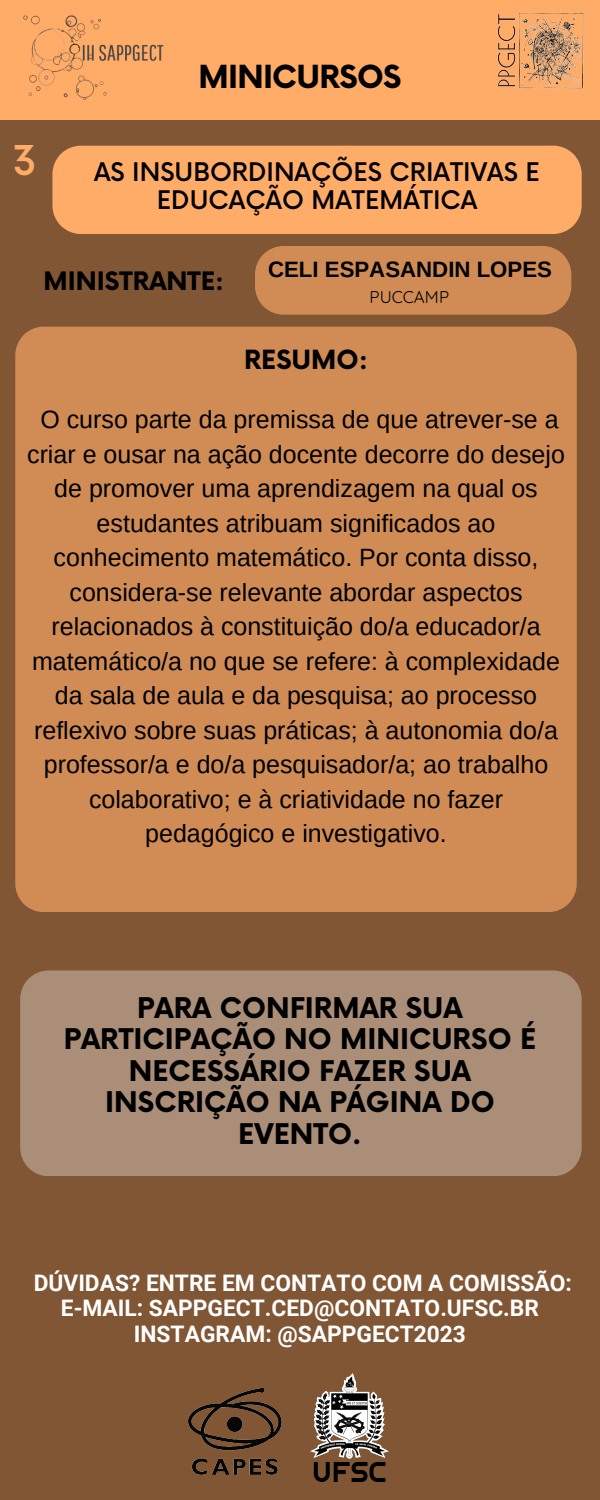
<style>
.page{position:relative;width:600px;height:1500px;background:#ffac68}
.page>*{position:absolute;margin:0;border:0;box-sizing:border-box;transform-origin:0 0}
.t1{font:500 40px "Now";color:#ffac68}
.t2{font:700 31px "Now";letter-spacing:-.025em;color:#000}
.t3{font:700 27.8px/31.5px "Now";color:#000;text-align:center}
.t4{font:700 25.8px "Now";color:#000}
.t5{font:25px/34.5px "Arimo";color:#000;text-align:center}
.t6{font:500 25px/28.5px "Now";color:#000;text-align:center}
.t7{font:700 24.8px "Now";color:#000}
.t8{font:700 22.8px "Roboto";color:#fff}
.t9{font:700 22.2px "Arimo";color:#000}
.t10{font:500 20.8px "Now";color:#000}
.t11{font:17px "Quicksand";color:#000}
</style>
<div class="page">
<svg style="left:155px;top:120px;width:282px;height:1px"></svg>
<div style="left:0;top:121px;width:600px;height:1379px;background:#805634"></div>
<img style="left:23px;top:15px;width:140px;height:85px">
<div style="left:52px;top:146px;width:530px;height:88px;background:#ffac68"></div>
<div style="left:15px;top:327px;width:562px;height:585px;background:#d18c55"></div>
<div style="left:255px;top:246px;width:316px;height:69px;background:#d18c55"></div>
<div style="left:20px;top:970px;width:562px;height:206px;background:#aa8e78"></div>
<img style="left:187px;top:1387px;width:95px;height:88px">
<img style="left:310px;top:1373px;width:79px;height:108px">
<img style="left:497px;top:12px;width:87px;height:79px">
<p class="t2" style="left:199px;top:60px;width:204px">MINICURSOS</p>
<p class="t1" style="left:13px;top:139px;width:26px">3</p>
<p class="t6" style="left:94px;top:159px;width:447px">AS INSUBORDINAÇÕES CRIATIVAS E<br>EDUCAÇÃO MATEMÁTICA</p>
<p class="t10" style="left:200px;top:145px;width:172px">SEGUNDA-FEIRA</p>
<p class="t7" style="left:44px;top:268px;width:182px">MINISTRANTE:</p>
<p class="t9" style="left:268px;top:257px;width:285px">CELI ESPASANDIN LOPES</p>
<p class="t11" style="left:370px;top:286px;width:81px">PUCCAMP</p>
<p class="t4" style="left:244px;top:345px;width:125px">RESUMO:</p>
<p class="t5" style="left:27px;top:403px;width:539px">O curso parte da premissa de que atrever-se a criar e ousar na ação docente decorre do desejo de promover uma aprendizagem na qual os estudantes atribuam significados ao conhecimento matemático. Por conta disso, considera-se relevante abordar aspectos relacionados à constituição do/a educador/a matemático/a no que se refere: à complexidade da sala de aula e da pesquisa; ao processo reflexivo sobre suas práticas; à autonomia do/a professor/a e do/a pesquisador/a; ao trabalho colaborativo; e à criatividade no fazer pedagógico e investigativo.</p>
<p class="t3" style="left:64px;top:994px;width:474px">PARA CONFIRMAR SUA<br>PARTICIPAÇÃO NO MINICURSO É<br>NECESSÁRIO FAZER SUA<br>INSCRIÇÃO NA PÁGINA DO<br>EVENTO.</p>
<p class="t8" style="left:34px;top:1270px;width:540px">DÚVIDAS? ENTRE EM CONTATO COM A COMISSÃO:</p>
<p class="t8" style="left:61px;top:1295px;width:480px">E-MAIL: SAPPGECT.CED@CONTATO.UFSC.BR</p>
<p class="t8" style="left:134px;top:1321px;width:334px">INSTAGRAM: @SAPPGECT2023</p>
</div>
